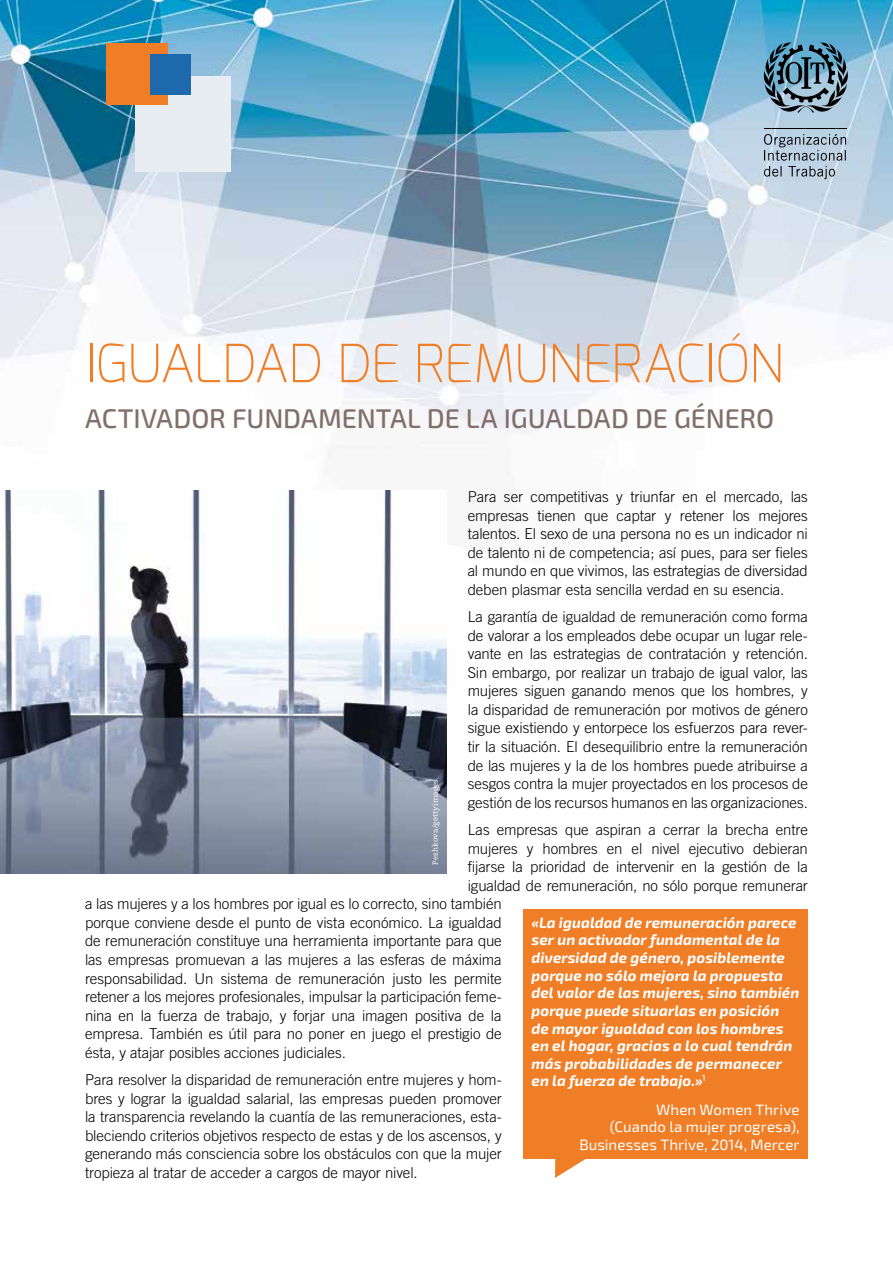
<style>
.page{position:relative;width:893px;height:1263px;background:#fff}
.page>*{position:absolute;margin:0;border:0;box-sizing:border-box;transform-origin:0 0}
.t1{font:200 52.5px "Exo";letter-spacing:-.015em;color:#f07e26}
.t2{font:500 27px "Exo 2.0";letter-spacing:-.005em;color:#806f6a}
.t3{font:300 15px/18.6px "Trade Gothic";letter-spacing:-.005em;color:#000;text-align:justify}
.t4{font:italic 700 15px/17.7px "Exo 2.0";letter-spacing:.005em;color:#fff}
.t5{font:15px/17.7px "Exo 2.0";letter-spacing:.005em;color:#fff;text-align:right}
.t6{font:7.5px "Caecilia LT Std";letter-spacing:.025em;color:#fff}
</style>
<div class="page">
<img style="left:0;top:0;width:893px;height:743px">
<div style="left:135px;top:76px;width:96px;height:96px;background:#e8edf2"></div>
<div style="left:106px;top:43px;width:62px;height:62px;background:#f07e26"></div>
<div style="left:150px;top:54px;width:40px;height:41px;background:#1e69ab"></div>
<svg style="left:523px;top:1158px;width:285px;height:20px"></svg>
<div style="left:523px;top:909px;width:285px;height:249px;background:#f07e26"></div>
<img style="left:0;top:490px;width:446px;height:383px">
<hr style="left:764px;top:128px;width:82px;height:1px;background:#000">
<svg style="left:762px;top:42px;width:88px;height:71px;background:#5e8194"></svg>
<svg style="left:764px;top:134px;width:82px;height:45px;background:#9fb0bf"></svg>
<h1 class="t1" style="left:85px;top:330px;width:700px">IGUALDAD DE REMUNERACIÓN</h1>
<h2 class="t2" style="left:85px;top:403px;width:691px">ACTIVADOR FUNDAMENTAL DE LA IGUALDAD DE GÉNERO</h2>
<p class="t3" style="left:468px;top:487px;width:342px">Para ser competitivas y triunfar en el mercado, las empresas tienen que captar y retener los mejores talentos. El sexo de una persona no es un indicador ni de talento ni de competencia; así pues, para ser fieles al mundo en que vivimos, las estrategias de diversidad deben plasmar esta sencilla verdad en su esencia.</p>
<p class="t3" style="left:468px;top:607px;width:342px">La garantía de igualdad de remuneración como forma de valorar a los empleados debe ocupar un lugar rele&shy;vante en las estrategias de contratación y retención.<br>Sin embargo, por realizar un trabajo de igual valor, las mujeres siguen ganando menos que los hombres, y la disparidad de remuneración por motivos de género sigue existiendo y entorpece los esfuerzos para rever&shy;tir la situación. El desequilibrio entre la remuneración de las mujeres y la de los hombres puede atribuirse a sesgos contra la mujer proyectados en los procesos de gestión de los recursos humanos en las organizaciones.</p>
<p class="t3" style="left:468px;top:820px;width:342px">Las empresas que aspiran a cerrar la brecha entre</p>
<p class="t3" style="left:468px;top:839px;width:342px">mujeres y hombres en el nivel ejecutivo debieran</p>
<p class="t3" style="left:468px;top:857px;width:342px">fijarse la prioridad de intervenir en la gestión de la</p>
<p class="t3" style="left:468px;top:876px;width:342px">igualdad de remuneración, no sólo porque remunerar</p>
<p class="t3" style="left:85px;top:894px;width:418px">a las mujeres y a los hombres por igual es lo correcto, sino también</p>
<p class="t3" style="left:85px;top:913px;width:418px">porque conviene desde el punto de vista económico. La igualdad</p>
<p class="t3" style="left:85px;top:931px;width:418px">de remuneración constituye una herramienta importante para que</p>
<p class="t3" style="left:85px;top:950px;width:418px">las empresas promuevan a las mujeres a las esferas de máxima</p>
<p class="t3" style="left:85px;top:969px;width:418px">responsabilidad. Un sistema de remuneración justo les permite</p>
<p class="t3" style="left:85px;top:987px;width:418px">retener a los mejores profesionales, impulsar la participación feme-</p>
<p class="t3" style="left:85px;top:1006px;width:418px">nina en la fuerza de trabajo, y forjar una imagen positiva de la</p>
<p class="t3" style="left:85px;top:1024px;width:418px">empresa. También es útil para no poner en juego el prestigio de</p>
<p class="t3" style="left:85px;top:1043px;width:262px">ésta, y atajar posibles acciones judiciales.</p>
<p class="t3" style="left:85px;top:1070px;width:418px">Para resolver la disparidad de remuneración entre mujeres y hom&shy;bres y lograr la igualdad salarial, las empresas pueden promover la transparencia revelando la cuantía de las remuneraciones, esta&shy;bleciendo criterios objetivos respecto de estas y de los ascensos, y generando más consciencia sobre los obstáculos con que la mujer tropieza al tratar de acceder a cargos de mayor nivel.</p>
<p class="t6" style="left:431px;top:865px;width:87px;rotate:-90deg">Peshkova/gettyimages</p>
<p class="t4" style="left:531px;top:914px;width:269px">«La igualdad de remuneración parece ser un activador fundamental de la diversidad de género, posiblemente porque no sólo mejora la propuesta del valor de las mujeres, sino también porque puede situarlas en posición de mayor igualdad con los hombres en el hogar, gracias a lo cual tendrán más probabilidades de permanecer en la fuerza de trabajo.»<sup>1</sup></p>
<p class="t5" style="left:579px;top:1101px;width:222px">When Women Thrive<br>(Cuando la mujer progresa),<br>Businesses Thrive, 2014, Mercer</p>
</div>
